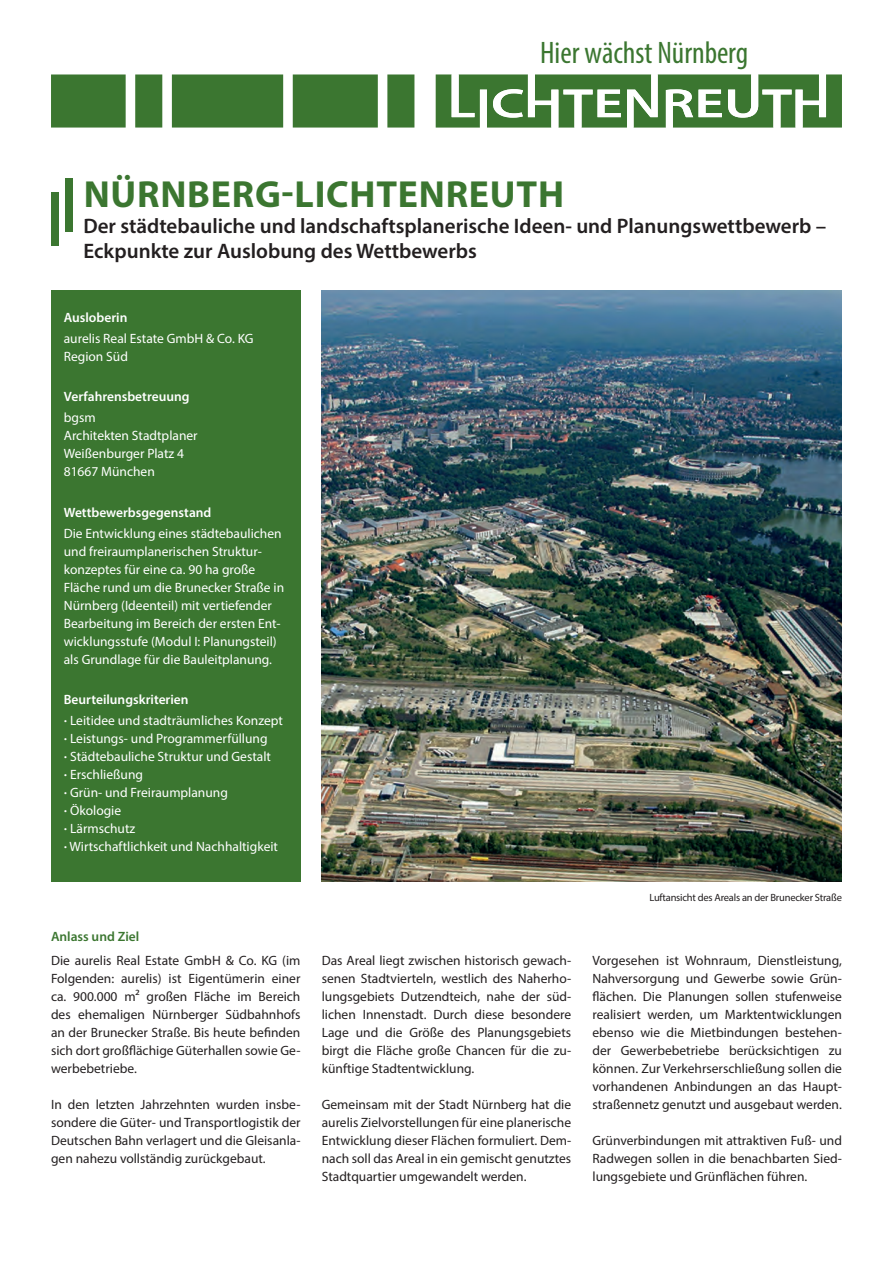
<style>
.page{position:relative;width:893px;height:1263px;background:#fff}
.page>*{position:absolute;margin:0;border:0;box-sizing:border-box;transform-origin:0 0}
.t1{font:700 37.8px "Myriad Pro";letter-spacing:.02em;color:#3b7630}
.t2{font:condensed 31.2px "Myriad Pro";color:#3b7630}
.t3{font:600 21px/25.5px "Myriad Pro";color:#231f20}
.t4{font:13.5px/18px "Myriad Pro";color:#231f20;text-align:justify}
.t5{font:13.5px/18px "Myriad Pro";color:#fff}
.t6{font:600 13.5px "Myriad Pro";color:#fff}
.t7{font:600 13.5px "Myriad Pro";color:#3b7630}
.t8{font:10.5px "Myriad Pro";letter-spacing:-.02em;color:#231f20}
.s1{font-family:"Frutiger";font-weight:700;font-stretch:condensed}
</style>
<div class="page">
<div style="left:51px;top:290px;width:249px;height:592px;background:#3b7630"></div>
<svg style="left:51px;top:74px;width:363px;height:54px;background:#528649"></svg>
<svg style="left:436px;top:74px;width:406px;height:54px"></svg>
<div style="left:65px;top:179px;width:7px;height:53px;background:#3b7630"></div>
<div style="left:51px;top:193px;width:7px;height:53px;background:#3b7630"></div>
<img style="left:322px;top:290px;width:520px;height:592px">
<h2 class="t2" style="left:540px;top:33px;width:210px">Hier wächst Nürnberg</h2>
<p class="t1" style="left:84px;top:170px;width:482px">NÜRNBERG-LICHTENREUTH</p>
<p class="t3" style="left:83px;top:212px;width:744px">Der städtebauliche und landschaftsplanerische Ideen- und Planungswettbewerb –<br>Eckpunkte zur Auslobung des Wettbewerbs</p>
<p class="t6" style="left:64px;top:308px;width:65px">Ausloberin</p>
<p class="t5" style="left:64px;top:329px;width:191px">aurelis Real Estate GmbH &amp; Co. KG</p>
<p class="t5" style="left:64px;top:347px;width:66px">Region Süd</p>
<p class="t6" style="left:64px;top:388px;width:127px">Verfahrensbetreuung</p>
<p class="t5" style="left:64px;top:408px;width:33px">bgsm</p>
<p class="t5" style="left:64px;top:426px;width:135px">Architekten Stadtplaner</p>
<p class="t5" style="left:64px;top:444px;width:122px">Weißenburger Platz 4</p>
<p class="t5" style="left:64px;top:462px;width:93px">81667 München</p>
<p class="t6" style="left:64px;top:503px;width:149px">Wettbewerbsgegenstand</p>
<p class="t5" style="left:64px;top:524px;width:222px">Die Entwicklung eines städtebaulichen und freiraumplanerischen Struktur&shy;konzeptes für eine ca. 90 ha große Fläche rund um die Brunecker Straße in Nürnberg (Ideenteil) mit vertiefender Bearbeitung im Bereich der ersten Ent&shy;wicklungsstufe (Modul I: Planungsteil) als Grundlage für die Bauleitplanung.</p>
<p class="t6" style="left:64px;top:691px;width:126px">Beurteilungskriterien</p>
<p class="t5" style="left:64px;top:711px;width:221px"><span class="s1">·</span> Leitidee und stadträumliches Konzept</p>
<p class="t5" style="left:64px;top:729px;width:205px"><span class="s1">·</span> Leistungs- und Programmerfüllung</p>
<p class="t5" style="left:64px;top:747px;width:209px"><span class="s1">·</span> Städtebauliche Struktur und Gestalt</p>
<p class="t5" style="left:64px;top:765px;width:81px"><span class="s1">·</span> Erschließung</p>
<p class="t5" style="left:64px;top:783px;width:166px"><span class="s1">·</span> Grün- und Freiraumplanung</p>
<p class="t5" style="left:64px;top:801px;width:59px"><span class="s1">·</span> Ökologie</p>
<p class="t5" style="left:64px;top:819px;width:73px"><span class="s1">·</span> Lärmschutz</p>
<p class="t5" style="left:64px;top:837px;width:216px"><span class="s1">·</span> Wirtschaftlichkeit und Nachhaltigkeit</p>
<p class="t7" style="left:51px;top:928px;width:90px">Anlass und Ziel</p>
<p class="t4" style="left:51px;top:951px;width:251px">Die aurelis Real Estate GmbH &amp; Co. KG (im Folgenden: aurelis) ist Eigentümerin einer ca. 900.000 m² großen Fläche im Bereich des ehemaligen Nürnberger Südbahnhofs an der Brunecker Straße. Bis heute befinden sich dort großflächige Güterhallen sowie Ge&shy;werbebetriebe.</p>
<p class="t4" style="left:51px;top:1095px;width:251px">In den letzten Jahrzehnten wurden insbe&shy;sondere die Güter- und Transportlogistik der Deutschen Bahn verlagert und die Gleisanla&shy;gen nahezu vollständig zurückgebaut.</p>
<p class="t4" style="left:322px;top:951px;width:251px">Das Areal liegt zwischen historisch gewach&shy;senen Stadtvierteln, westlich des Naherho&shy;lungsgebiets Dutzendteich, nahe der süd&shy;lichen Innenstadt. Durch diese besondere Lage und die Größe des Planungsgebiets birgt die Fläche große Chancen für die zu&shy;künftige Stadtentwicklung.</p>
<p class="t4" style="left:322px;top:1095px;width:251px">Gemeinsam mit der Stadt Nürnberg hat die aurelis Zielvorstellungen für eine planerische Entwicklung dieser Flächen formuliert. Dem&shy;nach soll das Areal in ein gemischt genutztes Stadtquartier umgewandelt werden.</p>
<p class="t8" style="left:649px;top:891px;width:194px">Luftansicht des Areals an der Brunecker Straße</p>
<p class="t4" style="left:592px;top:951px;width:251px">Vorgesehen ist Wohnraum, Dienstleistung, Nahversorgung und Gewerbe sowie Grün&shy;flächen. Die Planungen sollen stufenweise realisiert werden, um Marktentwicklungen ebenso wie die Mietbindungen bestehen&shy;der Gewerbebetriebe berücksichtigen zu können. Zur Verkehrserschließung sollen die vorhandenen Anbindungen an das Haupt&shy;straßennetz genutzt und ausgebaut werden.</p>
<p class="t4" style="left:592px;top:1131px;width:251px">Grünverbindungen mit attraktiven Fuß- und Radwegen sollen in die benachbarten Sied&shy;lungsgebiete und Grünflächen führen.</p>
</div>
